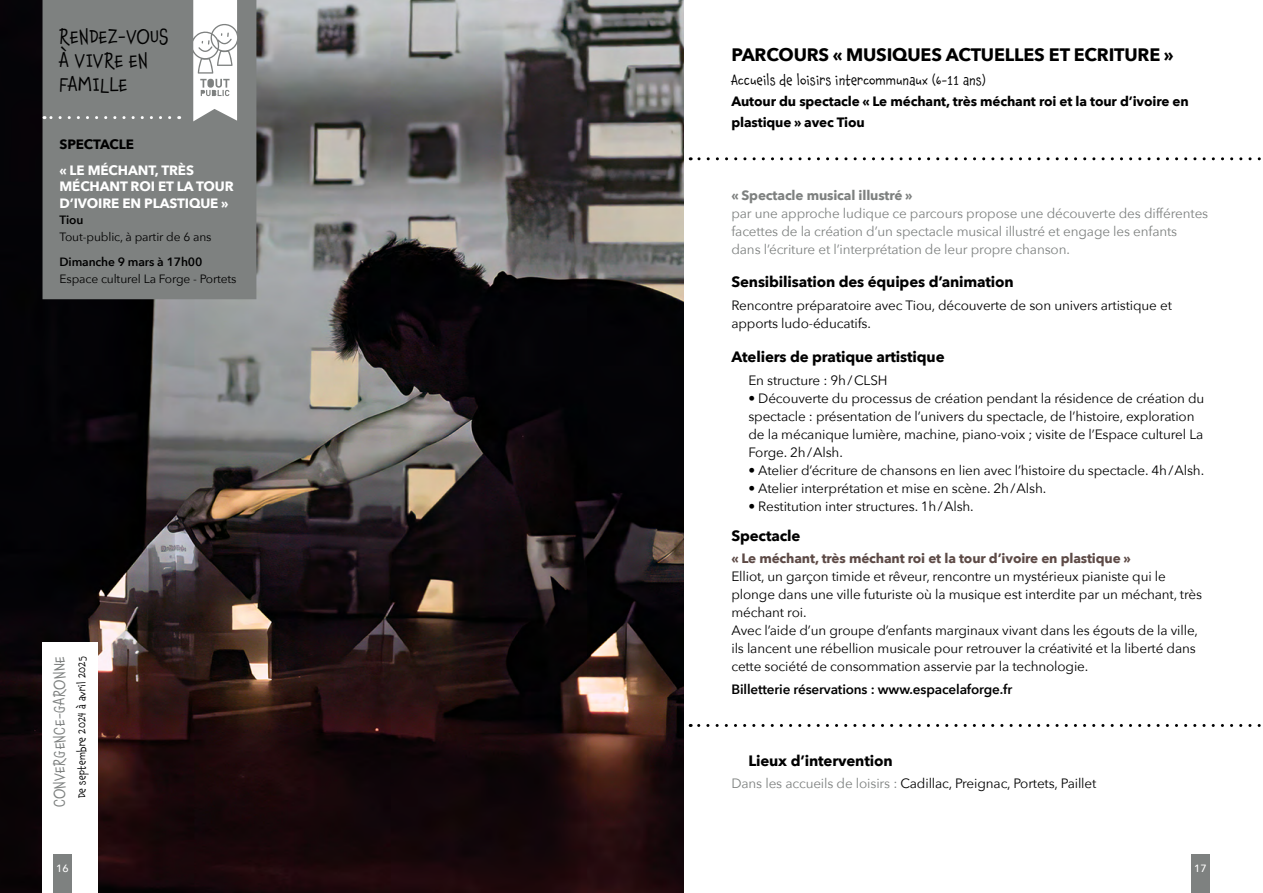
<style>
.page{position:relative;width:1263px;height:893px;background:#fff}
.page>*{position:absolute;margin:0;border:0;box-sizing:border-box;transform-origin:0 0}
.t1{font:19.5px/24px "Chaloops";letter-spacing:.02em;color:#000}
.t2{font:700 18px "Avenir Next";letter-spacing:-.01em;color:#000}
.t3{font:700 15px "Avenir Next";letter-spacing:-.01em;color:#000}
.t4{font:15px "Chaloops";letter-spacing:.02em;color:#7e8180}
.t5{font:13.5px/18px "Avenir Next";letter-spacing:-.01em;color:#000}
.t6{font:13.5px/18px "Avenir Next";letter-spacing:-.01em;color:#7e8180}
.t7{font:700 13.5px/21px "Avenir Next";letter-spacing:-.01em;color:#000}
.t8{font:700 13.5px/16.5px "Avenir Next";letter-spacing:-.01em;color:#fff}
.t9{font:700 13.5px "Avenir Next";letter-spacing:-.01em;color:#5d4a46}
.t10{font:600 13.5px "Avenir Next";letter-spacing:-.01em;color:#000}
.t11{font:13.5px "Chaloops";letter-spacing:.02em;color:#000}
.t12{font:700 13.5px "Avenir Next";letter-spacing:-.01em;color:#7e8180}
.t13{font:12px "Avenir Next";letter-spacing:-.01em;color:#000}
.t14{font:600 12px "Avenir Next";letter-spacing:-.01em;color:#000}
.t15{font:10.5px "Chaloops";letter-spacing:.02em;color:#000}
.t16{font:500 10.5px "Avenir Next";color:#fff}
.s1{color:#7e8180}
</style>
<div class="page">
<img style="left:0;top:0;width:684px;height:893px">
<div style="left:43px;top:0;width:213px;height:299px;background:#7e8180"></div>
<div style="left:43px;top:643px;width:55px;height:250px;background:#fff"></div>
<svg style="left:44px;top:116px;width:126px;height:3px"></svg>
<svg style="left:193px;top:0;width:44px;height:121px"></svg>
<div style="left:53px;top:855px;width:19px;height:38px;background:#7e8180"></div>
<svg style="left:690px;top:157px;width:571px;height:3px"></svg>
<svg style="left:690px;top:724px;width:571px;height:3px"></svg>
<div style="left:1191px;top:855px;width:19px;height:38px;background:#7e8180"></div>
<h1 class="t1" style="left:60px;top:24px;width:110px">RENDEZ-VOUS<br>À VIVRE EN<br>FAMILLE</h1>
<p class="t7" style="left:60px;top:134px;width:76px">SPECTACLE</p>
<p class="t8" style="left:60px;top:162px;width:176px">« LE MÉCHANT, TRÈS<br>MÉCHANT ROI ET LA TOUR<br>D’IVOIRE EN PLASTIQUE »</p>
<p class="t14" style="left:60px;top:210px;width:25px">Tiou</p>
<p class="t13" style="left:60px;top:226px;width:154px">Tout-public, à partir de 6 ans</p>
<p class="t14" style="left:60px;top:252px;width:144px">Dimanche 9 mars à 17h00</p>
<p class="t13" style="left:60px;top:268px;width:178px">Espace culturel La Forge - Portets</p>
<p class="t4" style="left:47px;top:807px;width:152px;rotate:-90deg">CONVERGENCE-GARONNE</p>
<p class="t15" style="left:73px;top:798px;width:143px;rotate:-90deg">De septembre 2024 à avril 2025</p>
<p class="t16" style="left:56px;top:860px;width:14px">16</p>
<h2 class="t2" style="left:731px;top:39px;width:444px">PARCOURS « MUSIQUES ACTUELLES ET ECRITURE »</h2>
<p class="t11" style="left:731px;top:69px;width:256px">Accueils de loisirs intercommunaux (6-11 ans)</p>
<p class="t7" style="left:731px;top:90px;width:459px">Autour du spectacle « Le méchant, très méchant roi et la tour d’ivoire en plastique » avec Tiou</p>
<p class="t12" style="left:731px;top:184px;width:183px">« Spectacle musical illustré »</p>
<p class="t6" style="left:731px;top:204px;width:478px">par une approche ludique ce parcours propose une découverte des différentes facettes de la création d’un spectacle musical illustré et engage les enfants dans l’écriture et l’interprétation de leur propre chanson.</p>
<p class="t3" style="left:731px;top:269px;width:284px">Sensibilisation des équipes d’animation</p>
<p class="t5" style="left:731px;top:295px;width:442px">Rencontre préparatoire avec Tiou, découverte de son univers artistique et apports ludo-éducatifs.</p>
<p class="t3" style="left:731px;top:344px;width:215px">Ateliers de pratique artistique</p>
<p class="t5" style="left:748px;top:370px;width:141px">En structure : 9h/CLSH</p>
<p class="t5" style="left:748px;top:388px;width:457px">• Découverte du processus de création pendant la résidence de création du spectacle : présentation de l’univers du spectacle, de l’histoire, exploration de la mécanique lumière, machine, piano-voix ; visite de l’Espace culturel La Forge. 2h/Alsh.</p>
<p class="t5" style="left:748px;top:460px;width:457px">• Atelier d’écriture de chansons en lien avec l’histoire du spectacle. 4h/Alsh.</p>
<p class="t5" style="left:748px;top:478px;width:299px">• Atelier interprétation et mise en scène. 2h/Alsh.</p>
<p class="t5" style="left:748px;top:496px;width:227px">• Restitution inter structures. 1h/Alsh.</p>
<p class="t3" style="left:731px;top:522px;width:71px">Spectacle</p>
<p class="t9" style="left:731px;top:547px;width:401px">« Le méchant, très méchant roi et la tour d’ivoire en plastique »</p>
<p class="t5" style="left:731px;top:567px;width:472px">Elliot, un garçon timide et rêveur, rencontre un mystérieux pianiste qui le plonge dans une ville futuriste où la musique est interdite par un méchant, très méchant roi.<br>Avec l’aide d’un groupe d’enfants marginaux vivant dans les égouts de la ville, ils lancent une rébellion musicale pour retrouver la créativité et la liberté dans cette société de consommation asservie par la technologie.</p>
<p class="t10" style="left:731px;top:677px;width:282px">Billetterie réservations : www.espacelaforge.fr</p>
<p class="t3" style="left:748px;top:747px;width:146px">Lieux d’intervention</p>
<p class="t5" style="left:731px;top:774px;width:366px"><span class="s1">Dans les accueils de loisirs :</span> Cadillac, Preignac, Portets, Paillet</p>
<p class="t16" style="left:1194px;top:860px;width:14px">17</p>
</div>
